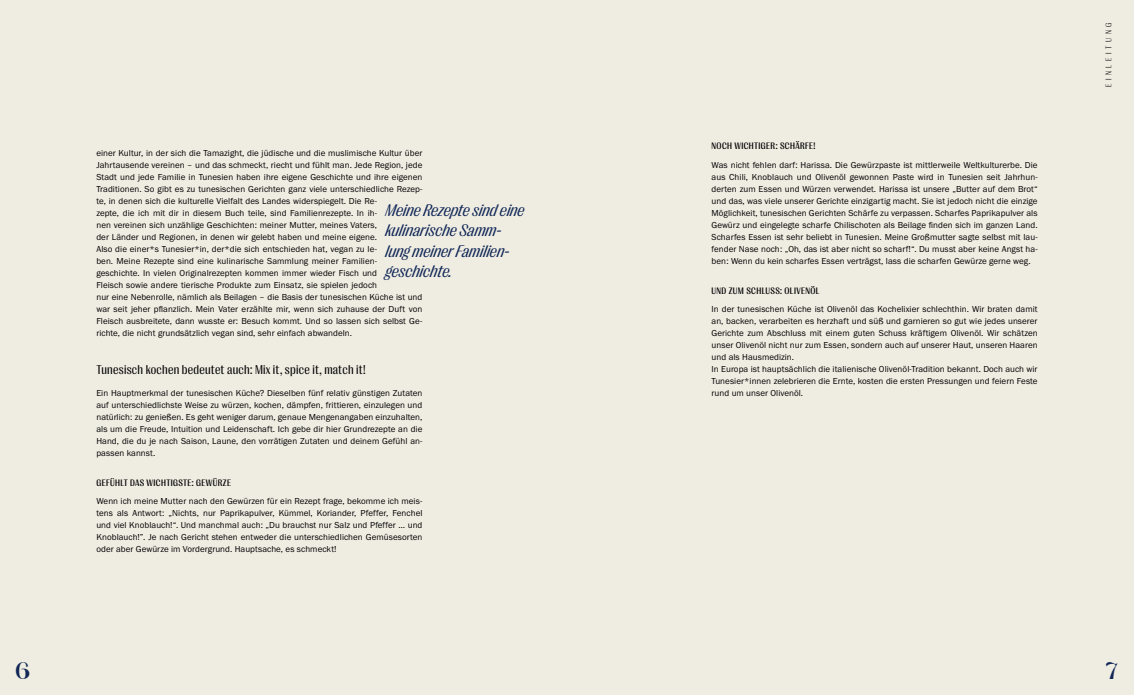
<style>
.page{position:relative;width:1134px;height:695px;background:#fff}
.page>*{position:absolute;margin:0;border:0;box-sizing:border-box;transform-origin:0 0}
.t1{font:32px "Gunsan";color:#102756}
.t2{font:italic 17px/20.4px "PP Right Gothic Compact";color:#102756}
.t3{font:13px "PP Right Gothic Compact Variable";letter-spacing:.02em;color:#000}
.t4{font:9.5px "PP Right Gothic Compact Variable";letter-spacing:.04em;color:#000}
.t5{font:9px/12px "Franklin Gothic URW Boo";letter-spacing:.005em;color:#000;text-align:justify}
.t6{font:300 8.5px "PP Right Gothic Compact";letter-spacing:.42em;color:#000}
</style>
<div class="page">
<div style="left:0;top:0;width:1134px;height:694px;background:#efece2"></div>
<p class="t5" style="left:96px;top:147px;width:328px;text-align:left">einer Kultur, in der sich die Tamazight, die jüdische und die muslimische Kultur über Jahrtausende vereinen – und das schmeckt, riecht und fühlt man. Jede Region, jede Stadt und jede Familie in Tunesien haben ihre eigene Geschichte und ihre eigenen Traditionen. So gibt es zu tunesischen Gerichten ganz viele unterschiedliche Rezep&shy;te, in denen sich die kulturelle Vielfalt des Landes widerspiegelt. Die Re-<br>zepte, die ich mit dir in diesem Buch teile, sind Familienrezepte. In ih-<br>nen vereinen sich unzählige Geschichten: meiner Mutter, meines Vaters,<br>der Länder und Regionen, in denen wir gelebt haben und meine eigene.<br>Also die einer*s Tunesier*in, der*die sich entschieden hat, vegan zu le-<br>ben. Meine Rezepte sind eine kulinarische Sammlung meiner Familien&shy;geschichte. In vielen Originalrezepten kommen immer wieder Fisch und<br>Fleisch sowie andere tierische Produkte zum Einsatz, sie spielen jedoch<br>nur eine Nebenrolle, nämlich als Beilagen – die Basis der tunesischen Küche ist und war seit jeher pflanzlich. Mein Vater erzählte mir, wenn sich zuhause der Duft von Fleisch ausbreitete, dann wusste er: Besuch kommt. Und so lassen sich selbst Ge&shy;richte, die nicht grundsätzlich vegan sind, sehr einfach abwandeln.</p>
<h3 class="t3" style="left:96px;top:363px;width:271px">Tunesisch kochen bedeutet auch: Mix it, spice it, match it!</h3>
<p class="t5" style="left:96px;top:387px;width:328px">Ein Hauptmerkmal der tunesischen Küche? Dieselben fünf relativ günstigen Zutaten auf unterschiedlichste Weise zu würzen, kochen, dämpfen, frittieren, einzulegen und natürlich: zu genießen. Es geht weniger darum, genaue Mengenangaben einzuhalten, als um die Freude, Intuition und Leidenschaft. Ich gebe dir hier Grundrezepte an die Hand, die du je nach Saison, Laune, den vorrätigen Zutaten und deinem Gefühl an&shy;passen kannst.</p>
<p class="t4" style="left:96px;top:478px;width:136px">GEFÜHLT DAS WICHTIGSTE: GEWÜRZE</p>
<p class="t5" style="left:96px;top:495px;width:328px">Wenn ich meine Mutter nach den Gewürzen für ein Rezept frage, bekomme ich meis&shy;tens als Antwort: „Nichts, nur Paprikapulver, Kümmel, Koriander, Pfeffer, Fenchel und viel Knoblauch!“. Und manchmal auch: „Du brauchst nur Salz und Pfeffer … und Knoblauch!”. Je nach Gericht stehen entweder die unterschiedlichen Gemüsesorten oder aber Gewürze im Vordergrund. Hauptsache, es schmeckt!</p>
<h2 class="t2" style="left:386px;top:200px;width:141px">Meine Rezepte sind eine kulinarische Samm&shy;lung meiner Familien&shy;geschichte.</h2>
<p class="t4" style="left:711px;top:140px;width:105px">NOCH WICHTIGER: SCHÄRFE!</p>
<p class="t5" style="left:711px;top:159px;width:328px">Was nicht fehlen darf: Harissa. Die Gewürzpaste ist mittlerweile Weltkulturerbe. Die aus Chili, Knoblauch und Olivenöl gewonnen Paste wird in Tunesien seit Jahrhun&shy;derten zum Essen und Würzen verwendet. Harissa ist unsere „Butter auf dem Brot“ und das, was viele unserer Gerichte einzigartig macht. Sie ist jedoch nicht die einzige Möglichkeit, tunesischen Gerichten Schärfe zu verpassen. Scharfes Paprikapulver als Gewürz und eingelegte scharfe Chilischoten als Beilage finden sich im ganzen Land.<br>Scharfes Essen ist sehr beliebt in Tunesien. Meine Großmutter sagte selbst mit lau&shy;fender Nase noch: „Oh, das ist aber nicht so scharf!“. Du musst aber keine Angst ha&shy;ben: Wenn du kein scharfes Essen verträgst, lass die scharfen Gewürze gerne weg.</p>
<p class="t4" style="left:711px;top:286px;width:109px">UND ZUM SCHLUSS: OLIVENÖL</p>
<p class="t5" style="left:711px;top:303px;width:328px;text-align:left">In der tunesischen Küche ist Olivenöl das Kochelixier schlechthin. Wir braten damit an, backen, verarbeiten es herzhaft und süß und garnieren so gut wie jedes unserer Gerichte zum Abschluss mit einem guten Schuss kräftigem Olivenöl. Wir schätzen unser Olivenöl nicht nur zum Essen, sondern auch auf unserer Haut, unseren Haaren und als Hausmedizin.<br>In Europa ist hauptsächlich die italienische Olivenöl-Tradition bekannt. Doch auch wir Tunesier*innen zelebrieren die Ernte, kosten die ersten Pressungen und feiern Feste rund um unser Olivenöl.</p>
<p class="t6" style="left:1104px;top:87px;width:66px;rotate:-90deg">EINLEITUNG</p>
<h1 class="t1" style="left:16px;top:655px;width:16px">6</h1>
<h1 class="t1" style="left:1105px;top:655px;width:15px">7</h1>
</div>
